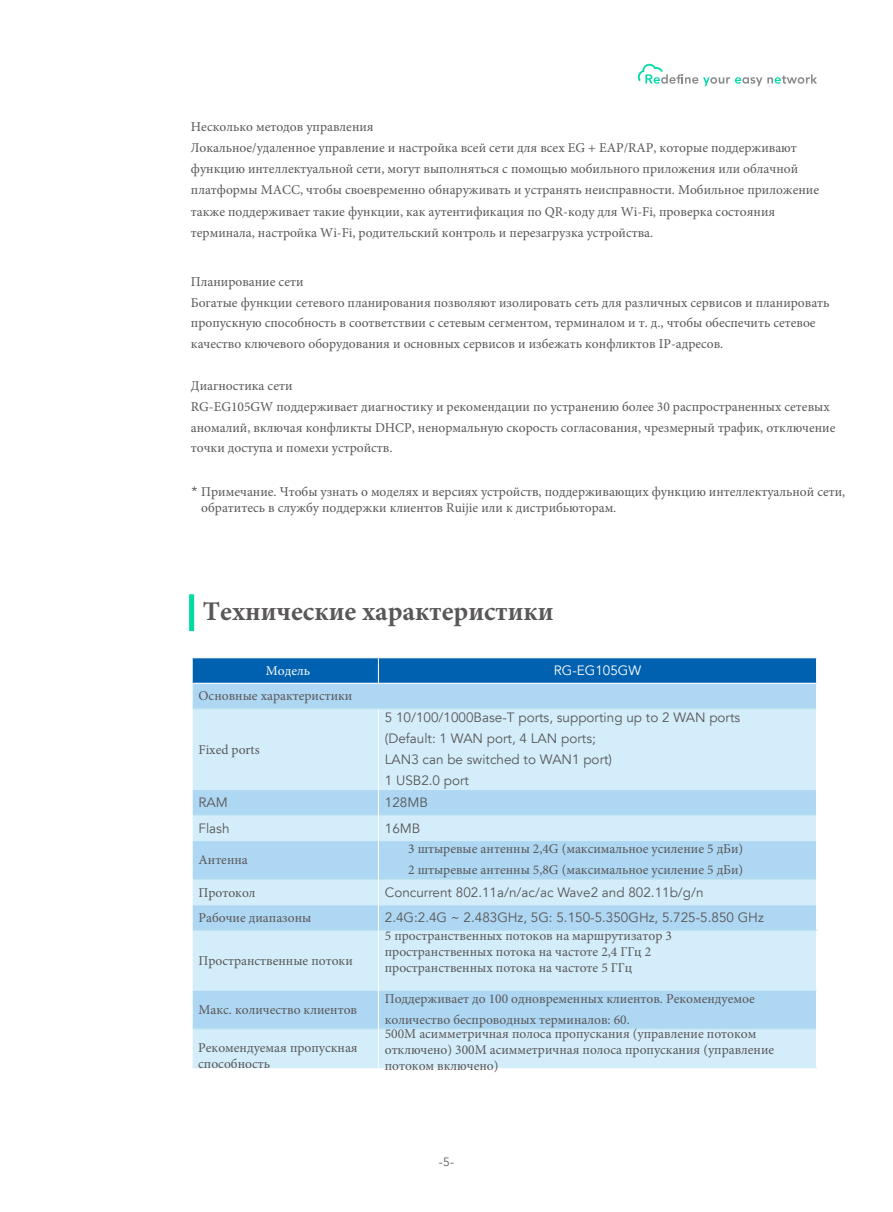
<style>
.page{position:relative;width:893px;height:1212px;background:#fff}
.page>*{position:absolute;margin:0;border:0;box-sizing:border-box;transform-origin:0 0}
.t1{font:700 27px "Minion Pro";color:#5a5757}
.正文{font:13.5px/20.7px "Minion Pro";color:#5a5757}
.t2{font:13.5px "Avenir LT";color:#5a5757}
.t3{font:13.5px "Avenir LT";color:#fff}
.t4{font:13.5px "Minion Pro";color:#fff}
.t5{font:12px "Avenir LT";color:#5a5757}
.s1{font-family:"Avenir LT"}
</style>
<div class="page">
<svg style="left:637px;top:63px;width:180px;height:23px"></svg>
<svg style="left:193px;top:709px;width:623px;height:358px;background:#c5e5f8"></svg>
<hr style="left:193px;top:814px;width:185px;height:1px;background:#bde3ec">
<hr style="left:379px;top:814px;width:437px;height:1px;background:#bde3ec">
<hr style="left:193px;top:879px;width:185px;height:1px;background:#bde3ec">
<hr style="left:379px;top:879px;width:437px;height:1px;background:#bde3ec">
<hr style="left:193px;top:930px;width:185px;height:1px;background:#bde3ec">
<hr style="left:379px;top:930px;width:438px;height:1px;background:#bde3ec">
<hr style="left:193px;top:1028px;width:185px;height:1px;background:#bde3ec">
<hr style="left:379px;top:1028px;width:437px;height:1px;background:#bde3ec">
<hr style="left:193px;top:789px;width:185px;height:1px;background:#d3edfb">
<hr style="left:379px;top:789px;width:437px;height:1px;background:#d3edfb">
<hr style="left:193px;top:840px;width:185px;height:1px;background:#d3edfb">
<hr style="left:379px;top:840px;width:437px;height:1px;background:#d3edfb">
<hr style="left:193px;top:904px;width:185px;height:1px;background:#d3edfb">
<hr style="left:379px;top:904px;width:437px;height:1px;background:#d3edfb">
<hr style="left:193px;top:989px;width:185px;height:2px;background:#d3edfb">
<hr style="left:379px;top:989px;width:438px;height:2px;background:#d3edfb">
<hr style="left:192px;top:1067px;width:186px;height:1px;background:#d3edfb">
<hr style="left:378px;top:1067px;width:439px;height:1px;background:#d3edfb">
<hr style="left:378px;top:709px;width:1px;height:80px;background:#fff">
<svg style="left:378px;top:789px;width:1px;height:51px"></svg>
<hr style="left:378px;top:840px;width:1px;height:39px;background:#fff">
<svg style="left:378px;top:879px;width:1px;height:51px"></svg>
<hr style="left:378px;top:930px;width:1px;height:60px;background:#fff">
<hr style="left:378px;top:990px;width:1px;height:39px;background:#fff">
<hr style="left:378px;top:1029px;width:1px;height:38px;background:#fff">
<svg style="left:192px;top:789px;width:1px;height:51px"></svg>
<svg style="left:192px;top:879px;width:1px;height:51px"></svg>
<svg style="left:192px;top:658px;width:625px;height:51px;background:#5da0d3"></svg>
<div style="left:189px;top:594px;width:5px;height:37px;background:#00dba3"></div>
<p class="正文" style="left:191px;top:116px;width:630px;line-height:21.1px">Несколько методов управления<br>Локальное/удаленное управление и настройка всей сети для всех EG + EAP/RAP, которые поддерживают функцию интеллектуальной сети, могут выполняться с помощью мобильного приложения или облачной платформы MACC, чтобы своевременно обнаруживать и устранять неисправности. Мобильное приложение также поддерживает такие функции, как аутентификация по QR-коду для Wi-Fi, проверка состояния терминала, настройка Wi-Fi, родительский контроль и перезагрузка устройства.</p>
<p class="正文" style="left:191px;top:271px;width:640px">Планирование сети<br>Богатые функции сетевого планирования позволяют изолировать сеть для различных сервисов и планировать пропускную способность в соответствии с сетевым сегментом, терминалом и т. д., чтобы обеспечить сетевое качество ключевого оборудования и основных сервисов и избежать конфликтов IP-адресов.</p>
<p class="正文" style="left:191px;top:376px;width:646px">Диагностика сети<br>RG-EG105GW поддерживает диагностику и рекомендации по устранению более 30 распространенных сетевых аномалий, включая конфликты DHCP, ненормальную скорость согласования, чрезмерный трафик, отключение точки доступа и помехи устройств.</p>
<p class="正文" style="left:201px;top:484px;width:646px;line-height:16.2px;text-indent:-10px"><span class="s1">*</span> Примечание. Чтобы узнать о моделях и версиях устройств, поддерживающих функцию интеллектуальной сети, обратитесь в службу поддержки клиентов Ruijie или к дистрибьюторам.</p>
<p class="t1" style="left:203px;top:593px;width:352px">Технические характеристики</p>
<p class="t4" style="left:266px;top:661px;width:46px">Модель</p>
<p class="t3" style="left:554px;top:663px;width:89px">RG-EG105GW</p>
<p class="正文" style="left:199px;top:686px;width:155px">Основные характеристики</p>
<p class="正文" style="left:199px;top:739px;width:63px">Fixed ports</p>
<p class="t2" style="left:385px;top:710px;width:357px">5 10/100/1000Base-T ports, supporting up to 2 WAN ports</p>
<p class="t2" style="left:385px;top:731px;width:213px">(Default: 1 WAN port, 4 LAN ports;</p>
<p class="t2" style="left:385px;top:752px;width:229px">LAN3 can be switched to WAN1 port)</p>
<p class="t2" style="left:385px;top:773px;width:86px">1 USB2.0 port</p>
<p class="t2" style="left:199px;top:795px;width:31px">RAM</p>
<p class="t2" style="left:385px;top:795px;width:45px">128MB</p>
<p class="t2" style="left:199px;top:820px;width:33px">Flash</p>
<p class="t2" style="left:385px;top:820px;width:37px">16MB</p>
<p class="正文" style="left:199px;top:850px;width:51px">Антенна</p>
<p class="正文" style="left:408px;top:838px;width:337px">3 штыревые антенны 2,4G (максимальное усиление 5 дБи)<br>2 штыревые антенны 5,8G (максимальное усиление 5 дБи)</p>
<p class="正文" style="left:199px;top:882px;width:59px">Протокол</p>
<p class="t2" style="left:385px;top:884px;width:320px">Concurrent 802.11a/n/ac/ac Wave2 and 802.11b/g/n</p>
<p class="正文" style="left:199px;top:907px;width:114px">Рабочие диапазоны</p>
<p class="t2" style="left:385px;top:910px;width:380px">2.4G:2.4G ~ 2.483GHz, 5G: 5.150-5.350GHz, 5.725-5.850 GHz</p>
<p class="正文" style="left:199px;top:950px;width:156px">Пространственные потоки</p>
<p class="正文" style="left:385px;top:927px;width:289px;line-height:16.2px">5 пространственных потоков на маршрутизатор 3 пространственных потока на частоте 2,4 ГГц 2 пространственных потока на частоте 5 ГГц</p>
<p class="正文" style="left:199px;top:999px;width:160px">Макс. количество клиентов</p>
<p class="正文" style="left:385px;top:988px;width:371px">Поддерживает до 100 одновременных клиентов. Рекомендуемое количество беспроводных терминалов: 60.</p>
<p class="正文" style="left:198px;top:1039px;width:161px;line-height:16.2px">Рекомендуемая пропускная способность</p>
<p class="正文" style="left:385px;top:1025px;width:391px;line-height:16.2px">500M асимметричная полоса пропускания (управление потоком отключено) 300M асимметричная полоса пропускания (управление потоком включено)</p>
<p class="t5" style="left:439px;top:1155px;width:17px">-5-</p>
</div>
